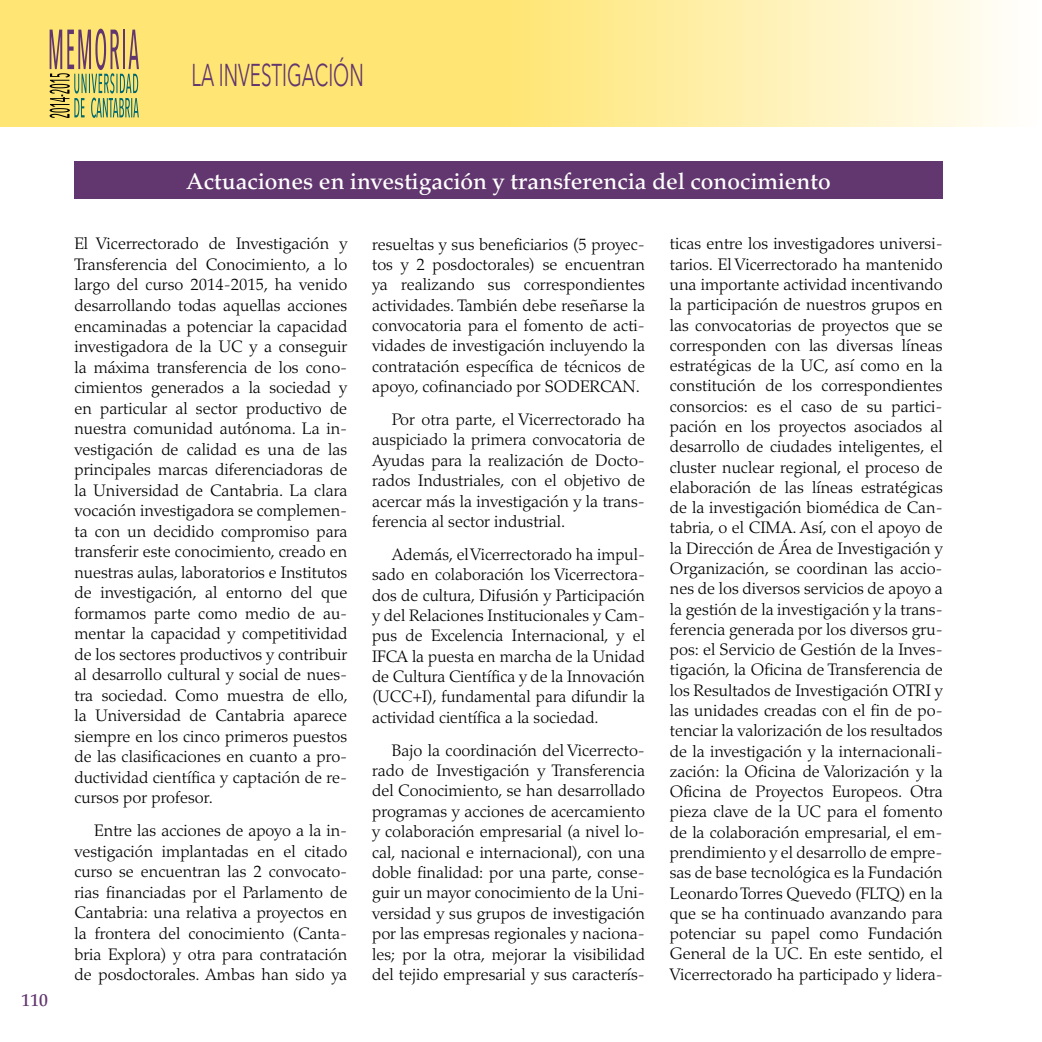
<style>
.page{position:relative;width:1042px;height:1042px;background:#fff}
.page>*{position:absolute;margin:0;border:0;box-sizing:border-box;transform-origin:0 0}
.t1{font:31.5px "Avenir Next";color:#62366e;scale:.6 1}
.t2{font:500 22.75px "Palatino";color:#fff}
.t3{font:500 17.5px "Palatino";color:#62366e}
.t4{font:300 16.62px/20.3px "Palatino";color:#000;text-align:justify}
</style>
<div class="page">
<svg style="left:0;top:0;width:1002px;height:127px;background:#feeb95"></svg>
<svg style="left:50px;top:29px;width:89px;height:89px;background:#bfb26e"></svg>
<div style="left:74px;top:161px;width:869px;height:37px;background:#62366e"></div>
<h1 class="t1" style="left:191px;top:48px;width:289px">LA INVESTIGACIÓN</h1>
<p class="t3" style="left:22px;top:989px;width:28px">110</p>
<h2 class="t2" style="left:186px;top:167px;width:646px">Actuaciones en investigación y transferencia del conocimiento</h2>
<p class="t4" style="left:74px;top:234px;width:275px">El Vicerrectorado de Investigación y Transferencia del Conocimiento, a lo largo del curso 2014-2015, ha venido desarrollando todas aquellas acciones encaminadas a potenciar la capacidad investigadora de la UC y a conseguir la máxima transferencia de los cono&shy;cimientos generados a la sociedad y en particular al sector productivo de nuestra comunidad autónoma. La in&shy;vestigación de calidad es una de las principales marcas diferenciadoras de la Universidad de Cantabria. La clara vocación investigadora se complemen&shy;ta con un decidido compromiso para transferir este conocimiento, creado en nuestras aulas, laboratorios e Institutos de investigación, al entorno del que formamos parte como medio de au&shy;mentar la capacidad y competitividad de los sectores productivos y contribuir al desarrollo cultural y social de nues&shy;tra sociedad. Como muestra de ello, la Universidad de Cantabria aparece siempre en los cinco primeros puestos de las clasificaciones en cuanto a pro&shy;ductividad científica y captación de re&shy;cursos por profesor.</p>
<p class="t4" style="left:74px;top:821px;width:274px;text-indent:20px">Entre las acciones de apoyo a la in&shy;vestigación implantadas en el citado curso se encuentran las 2 convocato&shy;rias financiadas por el Parlamento de Cantabria: una relativa a proyectos en la frontera del conocimiento (Canta&shy;bria Explora) y otra para contratación de posdoctorales. Ambas han sido ya</p>
<p class="t4" style="left:372px;top:234px;width:274px">resueltas y sus beneficiarios (5 proyec&shy;tos y 2 posdoctorales) se encuentran ya realizando sus correspondientes actividades. También debe reseñarse la convocatoria para el fomento de acti&shy;vidades de investigación incluyendo la contratación específica de técnicos de apoyo, cofinanciado por SODERCAN.</p>
<p class="t4" style="left:372px;top:409px;width:274px;text-indent:20px">Por otra parte, el Vicerrectorado ha auspiciado la primera convocatoria de Ayudas para la realización de Docto&shy;rados Industriales, con el objetivo de acercar más la investigación y la trans&shy;ferencia al sector industrial.</p>
<p class="t4" style="left:372px;top:544px;width:274px;text-indent:20px">Además, el Vicerrectorado ha impul&shy;sado en colaboración los Vicerrectora&shy;dos de cultura, Difusión y Participación y del Relaciones Institucionales y Cam&shy;pus de Excelencia Internacional, y el IFCA la puesta en marcha de la Unidad de Cultura Científica y de la Innovación (UCC+I), fundamental para difundir la actividad científica a la sociedad.</p>
<p class="t4" style="left:372px;top:740px;width:274px;text-indent:20px">Bajo la coordinación del Vicerrecto&shy;rado de Investigación y Transferencia del Conocimiento, se han desarrollado programas y acciones de acercamiento y colaboración empresarial (a nivel lo&shy;cal, nacional e internacional), con una doble finalidad: por una parte, conse&shy;guir un mayor conocimiento de la Uni&shy;versidad y sus grupos de investigación por las empresas regionales y naciona&shy;les; por la otra, mejorar la visibilidad del tejido empresarial y sus caracterís-</p>
<p class="t4" style="left:670px;top:234px;width:274px">ticas entre los investigadores universi&shy;tarios. El Vicerrectorado ha mantenido una importante actividad incentivando la participación de nuestros grupos en las convocatorias de proyectos que se corresponden con las diversas líneas estratégicas de la UC, así como en la constitución de los correspondientes consorcios: es el caso de su partici&shy;pación en los proyectos asociados al desarrollo de ciudades inteligentes, el cluster nuclear regional, el proceso de elaboración de las líneas estratégicas de la investigación biomédica de Can&shy;tabria, o el CIMA. Así, con el apoyo de la Dirección de Área de Investigación y Organización, se coordinan las accio&shy;nes de los diversos servicios de apoyo a la gestión de la investigación y la trans&shy;ferencia generada por los diversos gru&shy;pos: el Servicio de Gestión de la Inves&shy;tigación, la Oficina de Transferencia de los Resultados de Investigación OTRI y las unidades creadas con el fin de po&shy;tenciar la valorización de los resultados de la investigación y la internacionali&shy;zación: la Oficina de Valorización y la Oficina de Proyectos Europeos. Otra pieza clave de la UC para el fomento de la colaboración empresarial, el em&shy;prendimiento y el desarrollo de empre&shy;sas de base tecnológica es la Fundación Leonardo Torres Quevedo (FLTQ) en la que se ha continuado avanzando para potenciar su papel como Fundación General de la UC. En este sentido, el Vicerrectorado ha participado y lidera-</p>
</div>
